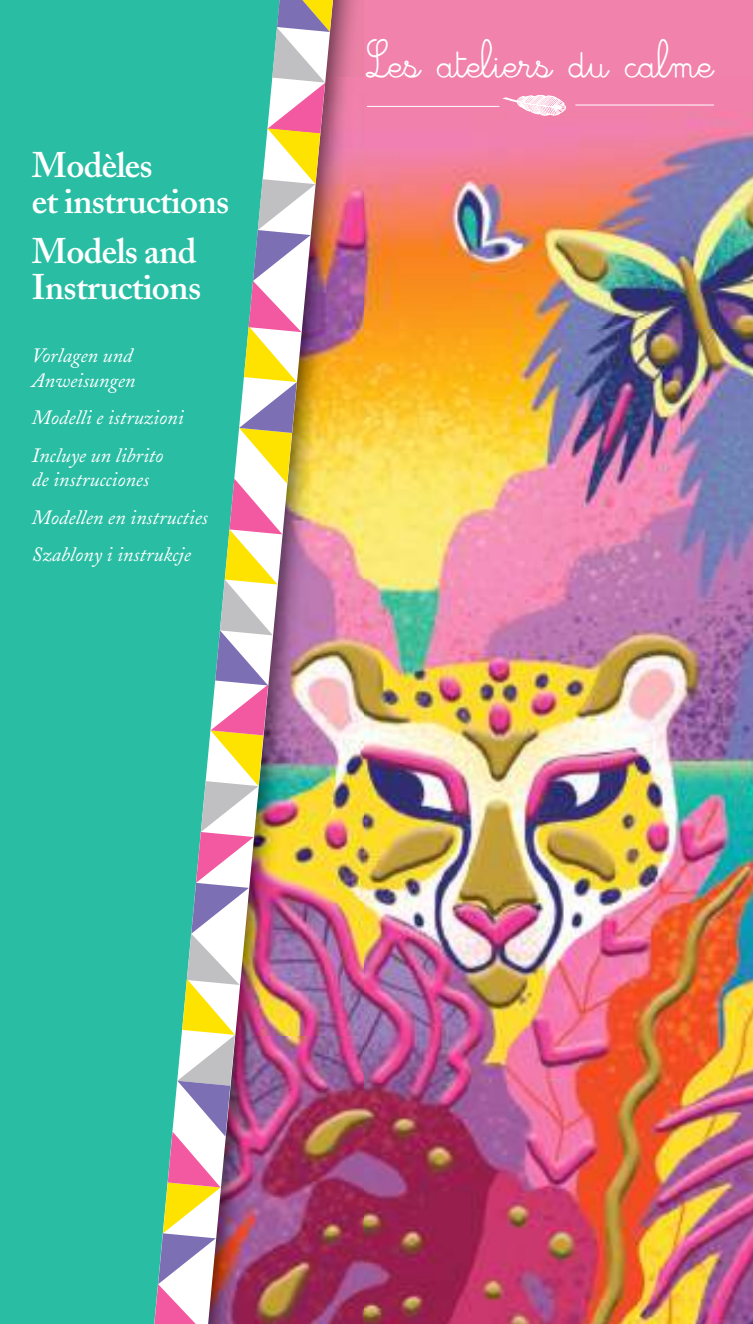
<style>
.page{position:relative;width:753px;height:1324px;background:#fff}
.page>*{position:absolute;margin:0;border:0;box-sizing:border-box;transform-origin:0 0}
.t1{font:42.07px "Cursivestandard";color:#fff}
.t2{font:600 35.32px/35.3px "Adobe Caslon";letter-spacing:-.02em;color:#fff}
.t3{font:italic 20.25px/37.6px "Adobe Caslon";color:#fff}
</style>
<div class="page">
<div style="left:184px;top:0;width:568px;height:328px;background:#f182ab"></div>
<img style="left:364px;top:104px;width:388px;height:1220px">
<svg style="left:502px;top:95px;width:66px;height:36px"></svg>
<hr style="left:575px;top:105px;width:138px;height:1px;background:#fff">
<hr style="left:367px;top:106px;width:132px;height:1px;background:#fff">
<img style="left:336px;top:0;width:28px;height:1324px">
<img style="left:336px;top:77px;width:28px;height:251px">
<div style="left:0;top:0;width:154px;height:1324px;background:#29bea4"></div>
<img style="left:154px;top:0;width:181px;height:1324px">
<h2 class="t2" style="left:32px;top:148px;width:199px">Modèles<br>et instructions</h2>
<h2 class="t2" style="left:32px;top:234px;width:171px">Models and<br>Instructions</h2>
<p class="t3" style="left:32px;top:344px;width:105px;line-height:24.8px">Vorlagen und<br>Anweisungen</p>
<p class="t3" style="left:32px;top:399px;width:153px">Modelli e istruzioni<br>Incluye un librito</p>
<p class="t3" style="left:32px;top:462px;width:177px">de instrucciones<br>Modellen en instructies<br>Szablony i instrukcje</p>
<h1 class="t1" style="left:367px;top:38px;width:348px">Les ateliers du calme</h1>
</div>
